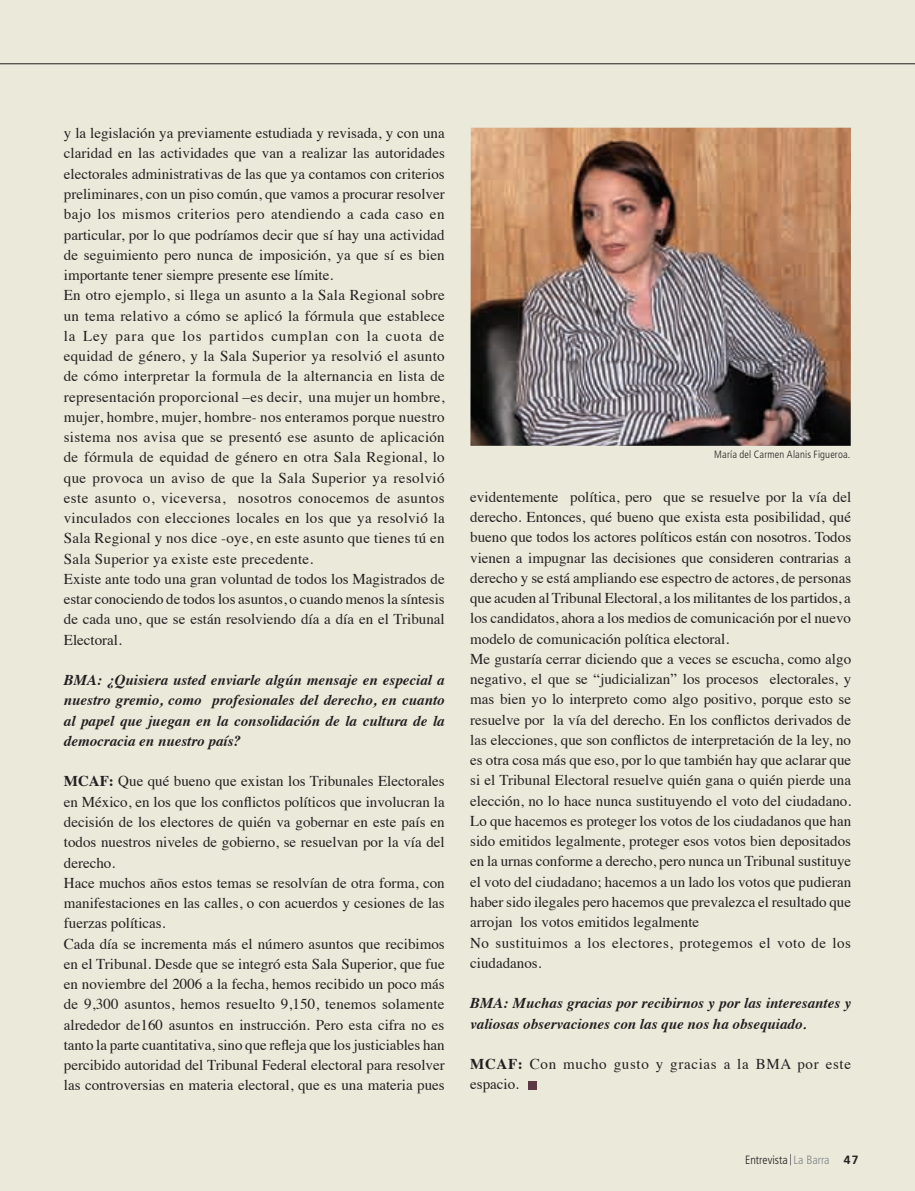
<style>
.page{position:relative;width:915px;height:1191px;background:#fff}
.page>*{position:absolute;margin:0;border:0;box-sizing:border-box;transform-origin:0 0}
.t1{font:15px/20.2px "Times";color:#231f20}
.t2{font:15px/20.2px "Times";letter-spacing:.02em;color:#231f20}
.t3{font:italic 700 15px/20.2px "Times";color:#231f20;text-align:justify}
.t4{font:15px/20.2px "Times";letter-spacing:.045em;color:#231f20}
.t5{font:300 condensed 12px "Frutiger";color:#231f20}
.t6{font:300 condensed 10.5px "Frutiger";letter-spacing:.015em;color:#231f20}
.s1{font-weight:700}
.s2{color:#808285}
.s3{font-weight:700;font-stretch:normal}
</style>
<div class="page">
<div style="left:0;top:0;width:914px;height:1191px;background:#eae9da"></div>
<hr style="left:0;top:63px;width:914px;height:1px;background:#231f20">
<img style="left:470px;top:128px;width:380px;height:318px">
<div style="left:527px;top:1080px;width:9px;height:9px;background:#5e3844"></div>
<p class="t2" style="left:64px;top:122px;width:382px">y la legislación ya previamente estudiada y revisada, y con una claridad en las actividades que van a realizar las autoridades electorales administrativas de las que ya contamos con criterios preliminares, con un piso común, que vamos a procurar resolver bajo los mismos criterios pero atendiendo a cada caso en particular, por lo que podríamos decir que sí hay una actividad de seguimiento pero nunca de imposición, ya que sí es bien importante tener siempre presente ese límite.<br>En otro ejemplo, si llega un asunto a la Sala Regional sobre un tema relativo a cómo se aplicó la fórmula que establece la Ley para que los partidos cumplan con la cuota de equidad de género, y la Sala Superior ya resolvió el asunto de cómo interpretar la formula de la alternancia en lista de representación proporcional –es decir, una mujer un hombre, mujer, hombre, mujer, hombre- nos enteramos porque nuestro sistema nos avisa que se presentó ese asunto de aplicación de fórmula de equidad de género en otra Sala Regional, lo que provoca un aviso de que la Sala Superior ya resolvió este asunto o, viceversa, nosotros conocemos de asuntos vinculados con elecciones locales en los que ya resolvió la Sala Regional y nos dice -oye, en este asunto que tienes tú en Sala Superior ya existe este precedente.<br>Existe ante todo una gran voluntad de todos los Magistrados de estar conociendo de todos los asuntos, o cuando menos la síntesis de cada uno, que se están resolviendo día a día en el Tribunal Electoral.</p>
<p class="t3" style="left:64px;top:668px;width:382px">BMA: ¿Quisiera usted enviarle algún mensaje en especial a nuestro gremio, como profesionales del derecho, en cuanto al papel que juegan en la consolidación de la cultura de la democracia en nuestro país?</p>
<p class="t1" style="left:64px;top:770px;width:382px"><span class="s1">MCAF:</span> Que qué bueno que existan los Tribunales Electorales en México, en los que los conflictos políticos que involucran la decisión de los electores de quién va gobernar en este país en todos nuestros niveles de gobierno, se resuelvan por la vía del derecho.<br>Hace muchos años estos temas se resolvían de otra forma, con manifestaciones en las calles, o con acuerdos y cesiones de las fuerzas políticas.<br>Cada día se incrementa más el número asuntos que recibimos en el Tribunal. Desde que se integró esta Sala Superior, que fue en noviembre del 2006 a la fecha, hemos recibido un poco más de 9,300 asuntos, hemos resuelto 9,150, tenemos solamente alrededor de160 asuntos en instrucción. Pero esta cifra no es tanto la parte cuantitativa, sino que refleja que los justiciables han percibido autoridad del Tribunal Federal electoral para resolver las controversias en materia electoral, que es una materia pues</p>
<p class="t6" style="left:714px;top:448px;width:138px">María del Carmen Alanis Figueroa.</p>
<p class="t1" style="left:470px;top:485px;width:382px">evidentemente política, pero que se resuelve por la vía del derecho. Entonces, qué bueno que exista esta posibilidad, qué bueno que todos los actores políticos están con nosotros. Todos vienen a impugnar las decisiones que consideren contrarias a derecho y se está ampliando ese espectro de actores, de personas que acuden al Tribunal Electoral, a los militantes de los partidos, a los candidatos, ahora a los medios de comunicación por el nuevo modelo de comunicación política electoral.<br>Me gustaría cerrar diciendo que a veces se escucha, como algo negativo, el que se “judicializan” los procesos electorales, y mas bien yo lo interpreto como algo positivo, porque esto se resuelve por la vía del derecho. En los conflictos derivados de las elecciones, que son conflictos de interpretación de la ley, no es otra cosa más que eso, por lo que también hay que aclarar que si el Tribunal Electoral resuelve quién gana o quién pierde una elección, no lo hace nunca sustituyendo el voto del ciudadano.<br>Lo que hacemos es proteger los votos de los ciudadanos que han sido emitidos legalmente, proteger esos votos bien depositados en la urnas conforme a derecho, pero nunca un Tribunal sustituye el voto del ciudadano; hacemos a un lado los votos que pudieran haber sido ilegales pero hacemos que prevalezca el resultado que arrojan los votos emitidos legalmente<br>No sustituimos a los electores, protegemos el voto de los ciudadanos.</p>
<p class="t3" style="left:470px;top:991px;width:382px">BMA: Muchas gracias por recibirnos y por las interesantes y valiosas observaciones con las que nos ha obsequiado.</p>
<p class="t4" style="left:470px;top:1052px;width:382px"><span class="s1">MCAF:</span> Con mucho gusto y gracias a la BMA por este espacio.</p>
<p class="t5" style="left:744px;top:1153px;width:115px">Entrevista <span class="s2">La Barra</span> <span class="s3">47</span></p>
</div>
